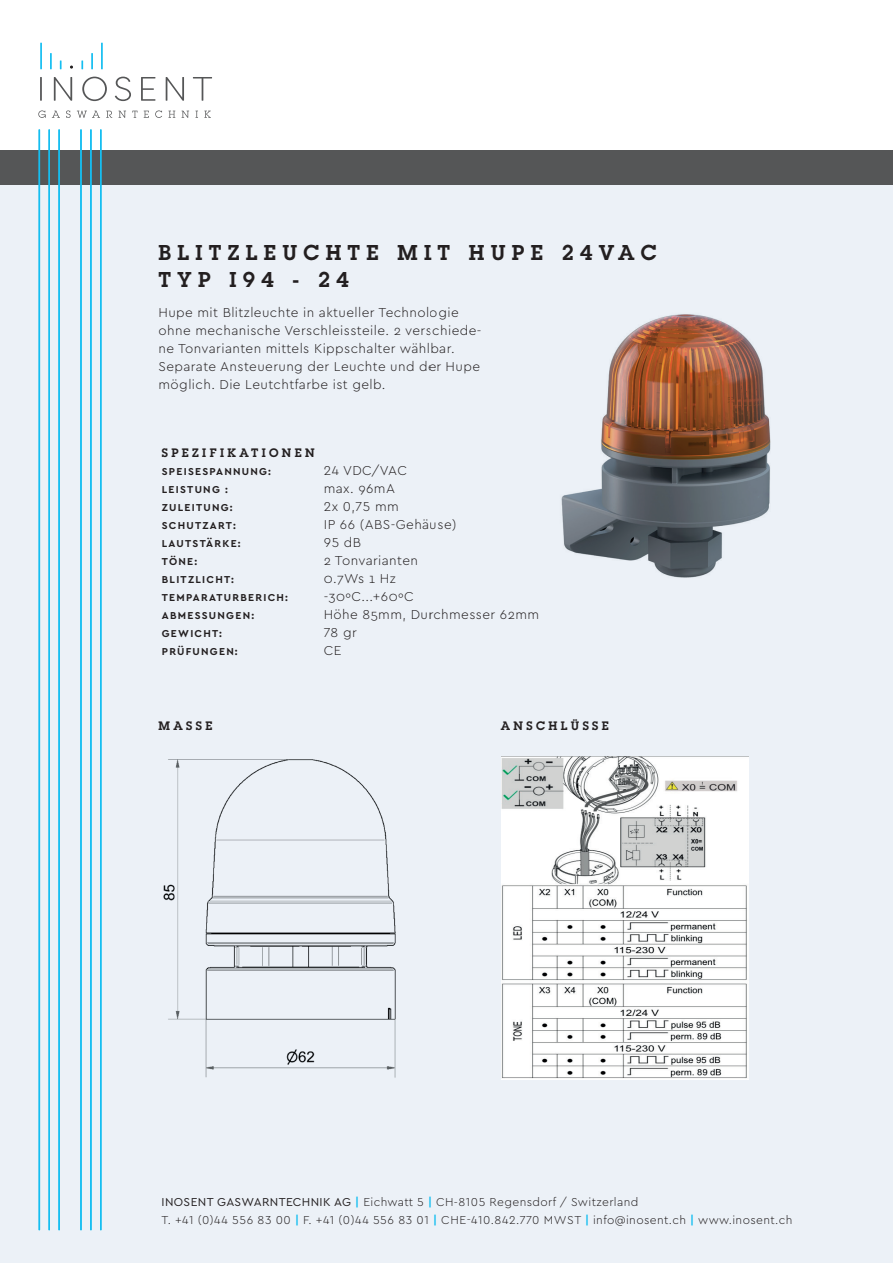
<style>
.page{position:relative;width:893px;height:1263px;background:#fff}
.page>*{position:absolute;margin:0;border:0;box-sizing:border-box;transform-origin:0 0}
.t1{font:600 21px/27px "Lubalin Graph";letter-spacing:.3em;color:#231f20}
.t2{font:300 13.5px/18px "Cera PRO";letter-spacing:.03em;color:#231f20}
.t3{font:300 12px/18px "Cera PRO";letter-spacing:.03em;color:#231f20}
.t4{font:600 12px "Lubalin Graph";letter-spacing:.28em;color:#231f20}
.t5{font:700 10.5px "Cera PRO";letter-spacing:.12em;color:#231f20}
.s1{font-weight:400}
.s2{font-weight:700;color:#15bef1}
</style>
<div class="page">
<div style="left:0;top:158px;width:893px;height:1105px;background:#ecf1f7"></div>
<div style="left:0;top:150px;width:893px;height:34px;background:#555657"></div>
<hr style="left:39px;top:129px;width:1px;height:1101px;background:#15bef1">
<hr style="left:49px;top:129px;width:1px;height:1101px;background:#15bef1">
<hr style="left:58px;top:129px;width:2px;height:1101px;background:#15bef1">
<hr style="left:100px;top:129px;width:2px;height:1101px;background:#15bef1">
<hr style="left:90px;top:129px;width:2px;height:1101px;background:#15bef1">
<hr style="left:80px;top:129px;width:2px;height:1101px;background:#15bef1">
<svg style="left:40px;top:77px;width:172px;height:24px"></svg>
<svg style="left:38px;top:110px;width:173px;height:8px"></svg>
<hr style="left:40px;top:43px;width:2px;height:26px;background:#15bef1">
<svg style="left:50px;top:53px;width:2px;height:16px"></svg>
<svg style="left:60px;top:60px;width:2px;height:9px"></svg>
<hr style="left:101px;top:43px;width:2px;height:26px;background:#15bef1">
<svg style="left:91px;top:53px;width:2px;height:16px"></svg>
<svg style="left:81px;top:60px;width:2px;height:9px"></svg>
<img style="left:163px;top:759px;width:233px;height:319px">
<img style="left:502px;top:757px;width:246px;height:323px">
<img style="left:561px;top:314px;width:210px;height:264px">
<h1 class="t1" style="left:159px;top:238px;width:500px">BLITZLEUCHTE MIT HUPE 24VAC<br>TYP I94 - 24</h1>
<p class="t2" style="left:159px;top:303px;width:324px">Hupe mit Blitzleuchte in aktueller Technologie ohne mechanische Verschleissteile. 2 verschiede&shy;ne Tonvarianten mittels Kippschalter wählbar.<br>Separate Ansteuerung der Leuchte und der Hupe möglich. Die Leutchtfarbe ist gelb.</p>
<p class="t4" style="left:162px;top:445px;width:155px">SPEZIFIKATIONEN</p>
<p class="t5" style="left:162px;top:465px;width:111px">SPEISESPANNUNG:</p>
<p class="t2" style="left:324px;top:461px;width:85px">24 VDC/VAC</p>
<p class="t5" style="left:162px;top:483px;width:68px">LEISTUNG :</p>
<p class="t2" style="left:324px;top:479px;width:73px">max. 96mA</p>
<p class="t5" style="left:162px;top:501px;width:72px">ZULEITUNG:</p>
<p class="t2" style="left:324px;top:497px;width:77px">2x 0,75 mm</p>
<p class="t5" style="left:162px;top:519px;width:75px">SCHUTZART:</p>
<p class="t2" style="left:324px;top:515px;width:134px">IP 66 (ABS-Gehäuse)</p>
<p class="t5" style="left:162px;top:537px;width:80px">LAUTSTÄRKE:</p>
<p class="t2" style="left:324px;top:533px;width:39px">95 dB</p>
<p class="t5" style="left:162px;top:555px;width:37px">TÖNE:</p>
<p class="t2" style="left:324px;top:551px;width:96px">2 Tonvarianten</p>
<p class="t5" style="left:162px;top:573px;width:74px">BLITZLICHT:</p>
<p class="t2" style="left:324px;top:569px;width:74px">0.7Ws 1 Hz</p>
<p class="t5" style="left:162px;top:591px;width:128px">TEMPARATURBERICH:</p>
<p class="t2" style="left:324px;top:587px;width:91px">-30ºC...+60ºC</p>
<p class="t5" style="left:162px;top:609px;width:94px">ABMESSUNGEN:</p>
<p class="t2" style="left:324px;top:605px;width:217px">Höhe 85mm, Durchmesser 62mm</p>
<p class="t5" style="left:162px;top:627px;width:62px">GEWICHT:</p>
<p class="t2" style="left:324px;top:623px;width:35px">78 gr</p>
<p class="t5" style="left:162px;top:645px;width:77px">PRÜFUNGEN:</p>
<p class="t2" style="left:324px;top:641px;width:19px">CE</p>
<p class="t4" style="left:159px;top:718px;width:55px">MASSE</p>
<p class="t4" style="left:501px;top:718px;width:109px">ANSCHLÜSSE</p>
<p class="t3" style="left:162px;top:1192px;width:632px"><span class="s1">INOSENT GASWARNTECHNIK AG</span> <span class="s2">|</span> Eichwatt 5 <span class="s2">|</span> CH-8105 Regensdorf / Switzerland<br>T. +41 (0)44 556 83 00 <span class="s2">|</span> F. +41 (0)44 556 83 01 <span class="s2">|</span> CHE-410.842.770 MWST <span class="s2">|</span> info@inosent.ch <span class="s2">|</span> www.inosent.ch</p>
</div>
